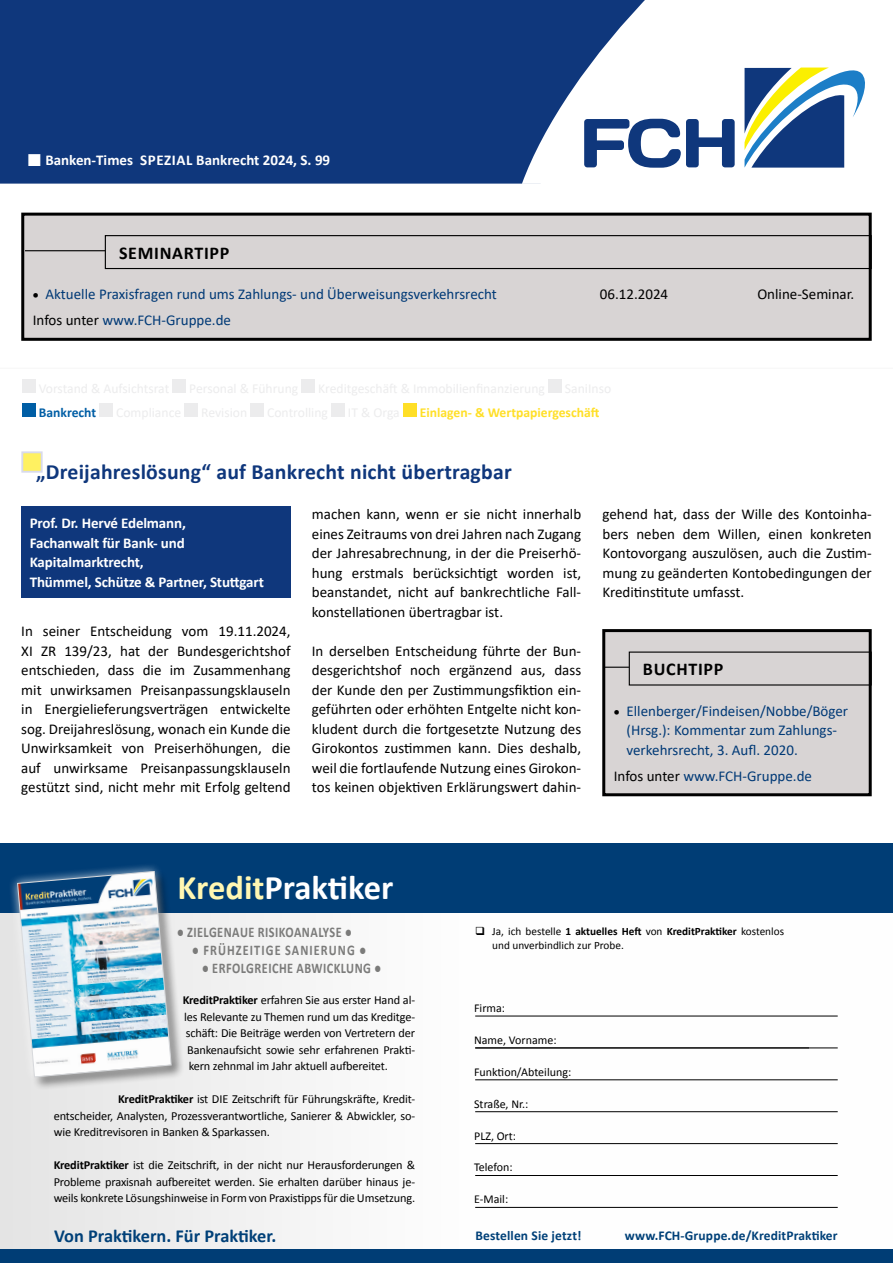
<style>
.page{position:relative;width:893px;height:1263px;background:#fff}
.page>*{position:absolute;margin:0;border:0;box-sizing:border-box;transform-origin:0 0}
.t1{font:700 34.5px "Calibri";color:#fff}
.t2{font:700 21.75px "Calibri";letter-spacing:.01em;color:#0f377c}
.t3{font:700 18.3px "Calibri";color:#004078}
.t4{font:700 18px "Calibri";letter-spacing:.04em;color:#000}
.t5{font:15px/19.5px "Calibri";color:#000;text-align:justify}
.t6{font:15px/19.5px "Calibri";color:#003976}
.t7{font:700 15px/19.5px "Calibri";letter-spacing:-.01em;color:#fff}
.t8{font:700 14.7px "Calibri";letter-spacing:.04em;color:#7b7b7a;scale:.83 1}
.t9{font:700 14.7px "Calibri";letter-spacing:.09em;color:#7b7b7a;scale:.83 1}
.t10{font:700 13.65px "Calibri";color:#ffdf27}
.t11{font:700 13.65px "Calibri";color:#005ea5}
.t12{font:700 13.5px "Calibri";letter-spacing:.01em;color:#004078}
.t13{font:12.3px/16.5px "Calibri";letter-spacing:-.01em;color:#000;text-align:justify}
.t14{font:12px "Calibri";color:#000}
.t15{font:11.25px/13.5px "Calibri";color:#000}
.s1{color:#000}
.s2{color:#fff7b2}
.s3{font-weight:700}
</style>
<div class="page">
<div style="left:0;top:0;width:522px;height:184px;background:#0f377c"></div>
<svg style="left:522px;top:0;width:142px;height:184px"></svg>
<svg style="left:584px;top:119px;width:151px;height:49px"></svg>
<svg style="left:744px;top:67px;width:121px;height:101px"></svg>
<div style="left:23px;top:214px;width:847px;height:125px;background:#d8d4d4"></div>
<div style="left:21px;top:213px;width:851px;height:128px;border:3px solid #000"></div>
<hr style="left:25px;top:250px;width:80px;height:1px;background:#000">
<div style="left:105px;top:235px;width:767px;height:34px;border:1px solid #000"></div>
<hr style="left:0;top:368px;width:893px;height:1px;background:#f6f6f6">
<div style="left:21px;top:451px;width:22px;height:22px;background:#fff161;border:2px solid #d8daeb"></div>
<div style="left:22px;top:379px;width:14px;height:14px;background:#ececed"></div>
<div style="left:172px;top:379px;width:14px;height:14px;background:#ececed"></div>
<div style="left:301px;top:379px;width:14px;height:14px;background:#ececed"></div>
<div style="left:548px;top:379px;width:14px;height:14px;background:#ececed"></div>
<div style="left:22px;top:403px;width:14px;height:14px;background:#005ea5"></div>
<div style="left:99px;top:403px;width:14px;height:14px;background:#ececed"></div>
<div style="left:184px;top:403px;width:14px;height:14px;background:#ececed"></div>
<div style="left:250px;top:403px;width:14px;height:14px;background:#ececed"></div>
<div style="left:331px;top:403px;width:14px;height:14px;background:#ececed"></div>
<div style="left:403px;top:403px;width:14px;height:14px;background:#ffdf27"></div>
<div style="left:21px;top:506px;width:270px;height:91px;background:#0f377c"></div>
<div style="left:604px;top:631px;width:266px;height:164px;background:#d8d4d4"></div>
<div style="left:602px;top:629px;width:270px;height:167px;border:3px solid #000"></div>
<svg style="left:603px;top:667px;width:26px;height:1px"></svg>
<div style="left:0;top:846px;width:893px;height:417px;background:linear-gradient(to right,#eaeaea,#fff)"></div>
<hr style="left:475px;top:1016px;width:363px;height:1px;background:#000">
<hr style="left:475px;top:1047px;width:363px;height:1px;background:#000">
<hr style="left:475px;top:1079px;width:363px;height:1px;background:#000">
<hr style="left:475px;top:1111px;width:363px;height:1px;background:#000">
<hr style="left:475px;top:1143px;width:363px;height:1px;background:#000">
<hr style="left:475px;top:1175px;width:363px;height:1px;background:#000">
<hr style="left:475px;top:1207px;width:363px;height:1px;background:#000">
<div style="left:0;top:1250px;width:893px;height:13px;background:#003d75"></div>
<div style="left:0;top:843px;width:893px;height:69px;background:#003d75"></div>
<div style="left:16px;top:870px;width:169px;height:220px;background:#000;opacity:.5"></div>
<img style="left:7px;top:865px;width:174px;height:222px">
<svg style="left:29px;top:154px;width:12px;height:12px"></svg>
<svg style="left:476px;top:927px;width:8px;height:8px"></svg>
<p class="t7" style="left:45px;top:150px;width:286px">Banken-Times SPEZIAL Bankrecht 2024, S. 99</p>
<p class="t4" style="left:119px;top:240px;width:112px">SEMINARTIPP</p>
<p class="t6" style="left:33px;top:284px;width:466px"><span class="s1">•</span> Aktuelle Praxisfragen rund ums Zahlungs- und Überweisungsverkehrsrecht</p>
<p class="t5" style="left:600px;top:284px;width:70px">06.12.2024</p>
<p class="t5" style="left:757px;top:284px;width:98px">Online-Seminar.</p>
<p class="t6" style="left:33px;top:310px;width:200px"><span class="s1">Infos unter</span> www.FCH-Gruppe.de</p>
<p class="t11" style="left:39px;top:403px;width:59px">Bankrecht</p>
<p class="t10" style="left:420px;top:403px;width:181px">Einlagen- &amp; Wertpapiergeschäft</p>
<h2 class="t2" style="left:36px;top:457px;width:477px">„Dreijahreslösung“ auf Bankrecht nicht übertragbar</h2>
<p class="t7" style="left:30px;top:513px;width:236px">Prof. Dr. Hervé Edelmann,<br>Fachanwalt für Bank- und<br>Kapitalmarktrecht,<br>Thümmel, Schütze &amp; Partner, Stuttgart</p>
<p class="t5" style="left:21px;top:621px;width:271px">In seiner Entscheidung vom 19.11.2024, XI ZR 139/23, hat der Bundesgerichtshof entschieden, dass die im Zusammenhang mit unwirksamen Preisanpassungsklauseln in Energielieferungsverträgen entwickelte sog. Dreijahreslösung, wonach ein Kunde die Unwirksamkeit von Preiserhöhungen, die auf unwirksame Preisanpassungsklauseln gestützt sind, nicht mehr mit Erfolg geltend</p>
<p class="t5" style="left:312px;top:504px;width:271px">machen kann, wenn er sie nicht innerhalb eines Zeitraums von drei Jahren nach Zugang der Jahresabrechnung, in der die Preiserhö&shy;hung erstmals berücksichtigt worden ist, beanstandet, nicht auf bankrechtliche Fall&shy;konstellationen übertragbar ist.</p>
<p class="t5" style="left:312px;top:640px;width:271px">In derselben Entscheidung führte der Bun&shy;desgerichtshof noch ergänzend aus, dass der Kunde den per Zustimmungsfiktion ein&shy;geführten oder erhöhten Entgelte nicht kon&shy;kludent durch die fortgesetzte Nutzung des Girokontos zustimmen kann. Dies deshalb, weil die fortlaufende Nutzung eines Girokon&shy;tos keinen objektiven Erklärungswert dahin-</p>
<p class="t5" style="left:602px;top:504px;width:271px">gehend hat, dass der Wille des Kontoinha&shy;bers neben dem Willen, einen konkreten Kontovorgang auszulösen, auch die Zustim&shy;mung zu geänderten Kontobedingungen der Kreditinstitute umfasst.</p>
<p class="t4" style="left:643px;top:657px;width:82px">BUCHTIPP</p>
<p class="t6" style="left:626px;top:700px;width:223px;text-indent:-13px"><span class="s1">•</span> Ellenberger/Findeisen/Nobbe/Böger (Hrsg.): Kommentar zum Zahlungs&shy;verkehrsrecht, 3. Aufl. 2020.</p>
<p class="t6" style="left:614px;top:765px;width:200px"><span class="s1">Infos unter</span> www.FCH-Gruppe.de</p>
<h1 class="t1" style="left:178px;top:863px;width:217px"><span class="s2">Kredit</span>Praktiker</h1>
<p class="t8" style="left:177px;top:921px;width:213px">● ZIELGENAUE RISIKOANALYSE ●</p>
<p class="t9" style="left:192px;top:939px;width:212px">● FRÜHZEITIGE SANIERUNG ●</p>
<p class="t8" style="left:202px;top:957px;width:218px">● ERFOLGREICHE ABWICKLUNG ●</p>
<p class="t13" style="left:183px;top:991px;width:234px"><span class="s3">KreditPraktiker</span> erfahren Sie aus erster Hand al-</p>
<p class="t13" style="left:184px;top:1008px;width:232px">les Relevante zu Themen rund um das Kreditge-</p>
<p class="t13" style="left:186px;top:1024px;width:231px">schäft: Die Beiträge werden von Vertretern der</p>
<p class="t13" style="left:187px;top:1041px;width:229px">Bankenaufsicht sowie sehr erfahrenen Prakti-</p>
<p class="t13" style="left:189px;top:1057px;width:201px">kern zehnmal im Jahr aktuell aufbereitet.</p>
<p class="t13" style="left:54px;top:1090px;width:363px;text-indent:65px"><span class="s3">KreditPraktiker</span> ist DIE Zeitschrift für Führungskräfte, Kredit&shy;entscheider, Analysten, Prozessverantwortliche, Sanierer &amp; Abwickler, so&shy;wie Kreditrevisoren in Banken &amp; Sparkassen.</p>
<p class="t13" style="left:54px;top:1156px;width:363px"><span class="s3">KreditPraktiker</span> ist die Zeitschrift, in der nicht nur Herausforderungen &amp; Probleme praxisnah aufbereitet werden. Sie erhalten darüber hinaus je&shy;weils konkrete Lösungshinweise in Form von Praxistipps für die Umsetzung.</p>
<p class="t15" style="left:492px;top:924px;width:293px">Ja, ich bestelle <span class="s3">1 aktuelles Heft</span> von <span class="s3">KreditPraktiker</span> kostenlos und unverbindlich zur Probe.</p>
<p class="t14" style="left:474px;top:1000px;width:32px">Firma:</p>
<p class="t14" style="left:474px;top:1031px;width:84px">Name, Vorname:</p>
<p class="t14" style="left:474px;top:1063px;width:99px">Funktion/Abteilung:</p>
<p class="t14" style="left:474px;top:1095px;width:56px">Straße, Nr.:</p>
<p class="t14" style="left:474px;top:1127px;width:43px">PLZ, Ort:</p>
<p class="t14" style="left:474px;top:1159px;width:40px">Telefon:</p>
<p class="t14" style="left:474px;top:1191px;width:36px">E-Mail:</p>
<p class="t3" style="left:54px;top:1222px;width:224px">Von Praktikern. Für Praktiker.</p>
<p class="t12" style="left:476px;top:1226px;width:108px">Bestellen Sie jetzt!</p>
<p class="t12" style="left:625px;top:1226px;width:214px">www.FCH-Gruppe.de/KreditPraktiker</p>
</div>
